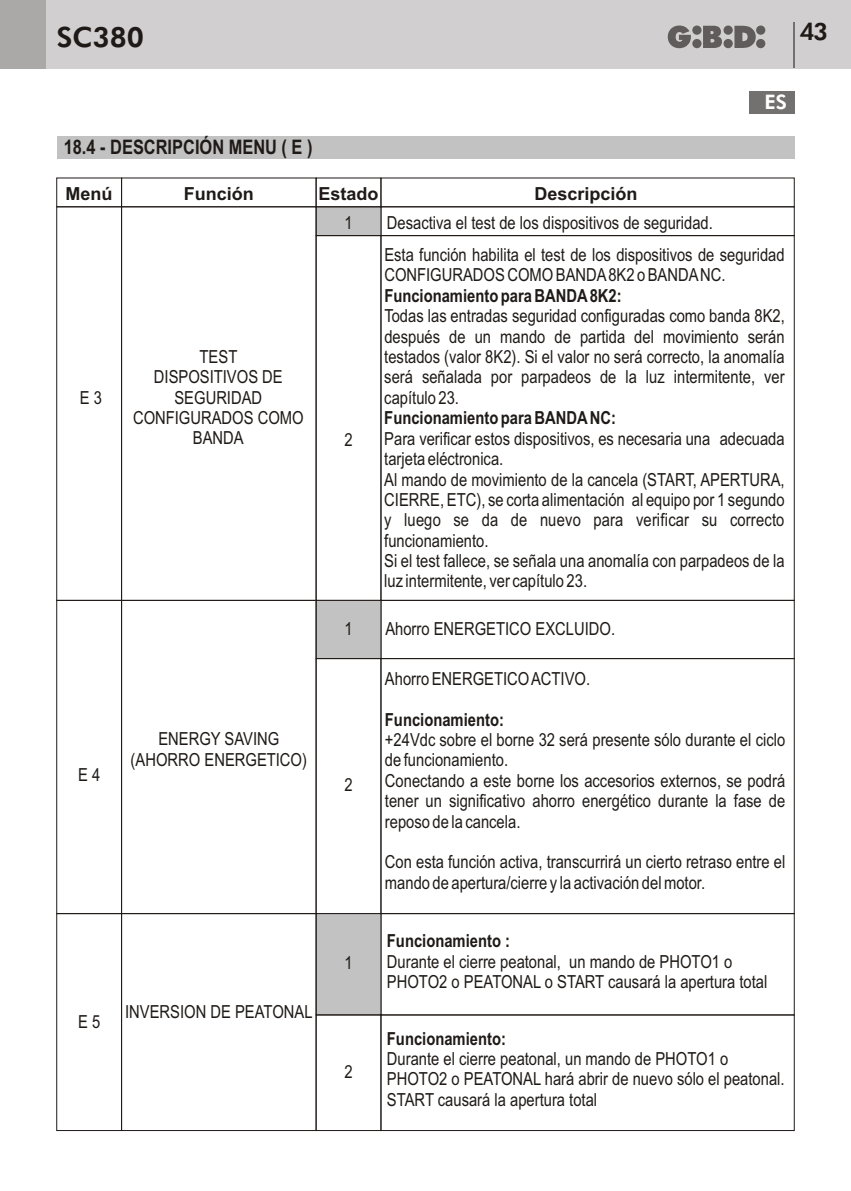
<style>
.page{position:relative;width:851px;height:1191px;background:#fff}
.page>*{position:absolute;margin:0;border:0;box-sizing:border-box;transform-origin:0 0}
.t1{font:800 28px "Futura BT";color:#1f1a17}
.t2{font:800 24px "Futura BT";color:#1f1a17}
.t3{font:700 20px "Arial Narrow";color:#1f1a17}
.t4{font:800 20px "Futura BT";color:#fff}
.t5{font:18px/20.4px "Arial Narrow";color:#1f1a17}
.t6{font:700 18px "Arial Narrow";color:#1f1a17}
.t7{font:700 18px "Arial";color:#1f1a17}
</style>
<div class="page">
<div style="left:0;top:0;width:850px;height:68px;background:#d1cfcf"></div>
<div style="left:0;top:0;width:45px;height:68px;background:#aba8a8"></div>
<svg style="left:667px;top:26px;width:98px;height:22px"></svg>
<hr style="left:793px;top:23px;width:2px;height:45px;background:#737070">
<div style="left:748px;top:91px;width:46px;height:22px;background:#737070"></div>
<div style="left:57px;top:136px;width:737px;height:23px;background:#c2c2c2"></div>
<div style="left:316px;top:207px;width:65px;height:28px;background:#c2c2c2"></div>
<div style="left:316px;top:235px;width:65px;height:365px;border:1px solid #1f1a17"></div>
<div style="left:56px;top:207px;width:66px;height:393px;border:1px solid #1f1a17"></div>
<div style="left:121px;top:207px;width:195px;height:393px;border:1px solid #1f1a17"></div>
<div style="left:380px;top:600px;width:414px;height:59px;border:1px solid #1f1a17"></div>
<div style="left:316px;top:600px;width:65px;height:58px;background:#c2c2c2"></div>
<div style="left:380px;top:658px;width:414px;height:255px;border:1px solid #1f1a17"></div>
<div style="left:316px;top:658px;width:65px;height:255px;border:1px solid #1f1a17"></div>
<div style="left:56px;top:600px;width:66px;height:313px;border:1px solid #1f1a17"></div>
<div style="left:121px;top:600px;width:195px;height:313px;border:1px solid #1f1a17"></div>
<div style="left:380px;top:913px;width:414px;height:102px;border:1px solid #1f1a17"></div>
<div style="left:316px;top:913px;width:65px;height:101px;background:#c2c2c2"></div>
<div style="left:380px;top:1014px;width:414px;height:116px;border:1px solid #1f1a17"></div>
<div style="left:316px;top:1014px;width:65px;height:116px;border:1px solid #1f1a17"></div>
<div style="left:56px;top:913px;width:66px;height:217px;border:1px solid #1f1a17"></div>
<div style="left:380px;top:178px;width:414px;height:29px;border:1px solid #1f1a17"></div>
<div style="left:316px;top:178px;width:65px;height:29px;border:1px solid #1f1a17"></div>
<div style="left:121px;top:178px;width:195px;height:29px;border:1px solid #1f1a17"></div>
<div style="left:56px;top:178px;width:66px;height:29px;border:1px solid #1f1a17"></div>
<h1 class="t1" style="left:57px;top:26px;width:89px">SC380</h1>
<h2 class="t2" style="left:799px;top:22px;width:29px">43</h2>
<p class="t3" style="left:64px;top:140px;width:250px">18.4 - DESCRIPCIÓN MENU ( E )</p>
<p class="t7" style="left:66px;top:187px;width:48px">Menú</p>
<p class="t7" style="left:184px;top:187px;width:72px">Función</p>
<p class="t7" style="left:318px;top:187px;width:62px">Estado</p>
<p class="t7" style="left:534px;top:187px;width:105px">Descripción</p>
<p class="t4" style="left:764px;top:94px;width:24px">ES</p>
<p class="t5" style="left:80px;top:389px;width:24px">E 3</p>
<p class="t5" style="left:133px;top:348px;width:172px;text-align:center">TEST<br>DISPOSITIVOS DE<br>SEGURIDAD<br>CONFIGURADOS COMO<br>BANDA</p>
<p class="t5" style="left:78px;top:766px;width:24px">E 4</p>
<p class="t5" style="left:131px;top:730px;width:178px;text-align:center">ENERGY SAVING (AHORRO ENERGETICO)</p>
<p class="t5" style="left:78px;top:1012px;width:24px">E 5</p>
<p class="t5" style="left:125px;top:1003px;width:189px">INVERSION DE PEATONAL</p>
<p class="t5" style="left:344px;top:214px;width:10px">1</p>
<p class="t5" style="left:384px;top:209px;width:402px;line-height:31.6px">Desactiva el test de los dispositivos de seguridad.<br>Esta función habilita el test de los dispositivos de seguridad</p>
<p class="t5" style="left:384px;top:266px;width:343px">CONFIGURADOS COMO BANDA8K2 o BANDANC.</p>
<p class="t6" style="left:384px;top:289px;width:239px">Funcionamiento para BANDA8K2:</p>
<p class="t5" style="left:384px;top:307px;width:402px;text-align:justify">Todas las entradas seguridad configuradas como banda 8K2, después de un mando de partida del movimiento serán testados (valor 8K2). Si el valor no será correcto, la anomalía será señalada por parpadeos de la luz intermitente, ver capítulo 23.</p>
<p class="t6" style="left:384px;top:411px;width:233px">Funcionamiento para BANDANC:</p>
<p class="t5" style="left:384px;top:430px;width:402px">Para verificar estos dispositivos, es necesaria una adecuada tarjeta eléctronica.<br>Al mando de movimiento de la cancela (START, APERTURA, CIERRE, ETC), se corta alimentación al equipo por 1 segundo y luego se da de nuevo para verificar su correcto funcionamiento.<br>Si el test fallece, se señala una anomalía con parpadeos de la luz intermitente, ver capítulo 23.</p>
<p class="t5" style="left:344px;top:430px;width:10px">2</p>
<p class="t5" style="left:344px;top:620px;width:10px">1</p>
<p class="t5" style="left:385px;top:619px;width:231px">Ahorro ENERGETICO EXCLUIDO.</p>
<p class="t5" style="left:385px;top:669px;width:207px">Ahorro ENERGETICO ACTIVO.</p>
<p class="t6" style="left:385px;top:712px;width:120px">Funcionamiento:</p>
<p class="t5" style="left:385px;top:731px;width:402px">+24Vdc sobre el borne 32 será presente sólo durante el ciclo de funcionamiento.<br>Conectando a este borne los accesorios externos, se podrá tener un significativo ahorro energético durante la fase de reposo de la cancela.</p>
<p class="t5" style="left:385px;top:853px;width:402px">Con esta función activa, transcurrirá un cierto retraso entre el mando de apertura/cierre y la activación del motor.</p>
<p class="t5" style="left:344px;top:776px;width:10px">2</p>
<p class="t5" style="left:344px;top:954px;width:10px">1</p>
<p class="t5" style="left:344px;top:1062px;width:10px">2</p>
<p class="t6" style="left:387px;top:934px;width:125px">Funcionamiento :</p>
<p class="t5" style="left:387px;top:952px;width:382px">Durante el cierre peatonal, un mando de PHOTO1 o<br>PHOTO2 o PEATONAL o START causará la apertura total</p>
<p class="t6" style="left:387px;top:1031px;width:120px">Funcionamiento:</p>
<p class="t5" style="left:387px;top:1050px;width:399px">Durante el cierre peatonal, un mando de PHOTO1 o<br>PHOTO2 o PEATONAL hará abrir de nuevo sólo el peatonal.<br>START causará la apertura total</p>
</div>
